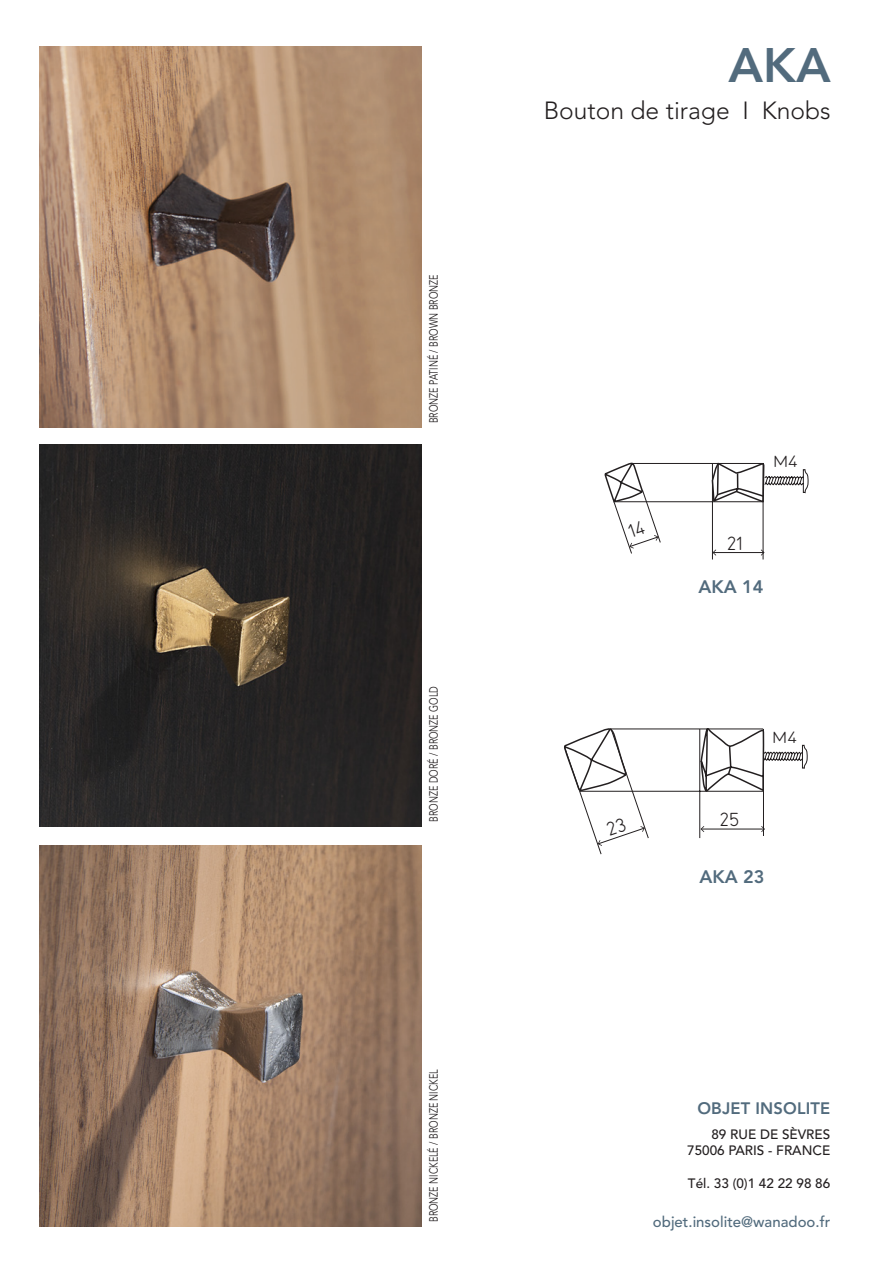
<style>
.page{position:relative;width:893px;height:1263px;background:#fff}
.page>*{position:absolute;margin:0;border:0;box-sizing:border-box;transform-origin:0 0}
.t1{font:800 48px "Avenir";color:#526b7d}
.t2{font:300 24.6px "Avenir";color:#231f20}
.t3{font:21px "TYP1451 B";color:#231f20}
.t4{font:800 18px "Avenir";color:#526b7d}
.t5{font:18px "TYP1451 B";color:#231f20;scale:1.17 1}
.t6{font:800 16.5px "Avenir";letter-spacing:.01em;color:#526b7d}
.t7{font:500 15px "Avenir";color:#526b7d}
.t8{font:500 13.5px "Avenir";color:#231f20}
.t9{font:12px "Avenir";color:#231f20;scale:.75 1}
</style>
<div class="page">
<img style="left:40px;top:47px;width:381px;height:381px">
<img style="left:40px;top:445px;width:381px;height:381px">
<img style="left:40px;top:845px;width:381px;height:382px">
<hr style="left:712px;top:463px;width:1px;height:96px;background:#231f20">
<hr style="left:763px;top:463px;width:1px;height:96px;background:#231f20">
<svg style="left:564px;top:728px;width:244px;height:127px"></svg>
<svg style="left:604px;top:462px;width:205px;height:94px"></svg>
<p class="t9" style="left:427px;top:423px;width:200px;rotate:-90deg">BRONZE PATINÉ / BROWN BRONZE</p>
<p class="t9" style="left:427px;top:821px;width:182px;rotate:-90deg">BRONZE DORÉ / BRONZE GOLD</p>
<p class="t9" style="left:427px;top:1222px;width:205px;rotate:-90deg">BRONZE NICKELÉ / BRONZE NICKEL</p>
<p class="t1" style="left:729px;top:37px;width:104px">AKA</p>
<p class="t2" style="left:544px;top:96px;width:289px">Bouton de tirage I Knobs</p>
<p class="t5" style="left:773px;top:452px;width:23px">M4</p>
<p class="t3" style="left:727px;top:533px;width:17px">21</p>
<p class="t4" style="left:698px;top:576px;width:66px">AKA 14</p>
<p class="t5" style="left:772px;top:728px;width:23px">M4</p>
<p class="t3" style="left:720px;top:809px;width:21px">25</p>
<p class="t4" style="left:699px;top:866px;width:66px">AKA 23</p>
<p class="t6" style="left:697px;top:1099px;width:134px">OBJET INSOLITE</p>
<p class="t8" style="left:711px;top:1126px;width:120px">89 RUE DE SÈVRES</p>
<p class="t8" style="left:687px;top:1142px;width:145px">75006 PARIS - FRANCE</p>
<p class="t8" style="left:688px;top:1176px;width:144px">Tél. 33 (0)1 42 22 98 86</p>
<p class="t7" style="left:653px;top:1213px;width:179px">objet.insolite@wanadoo.fr</p>
</div>
